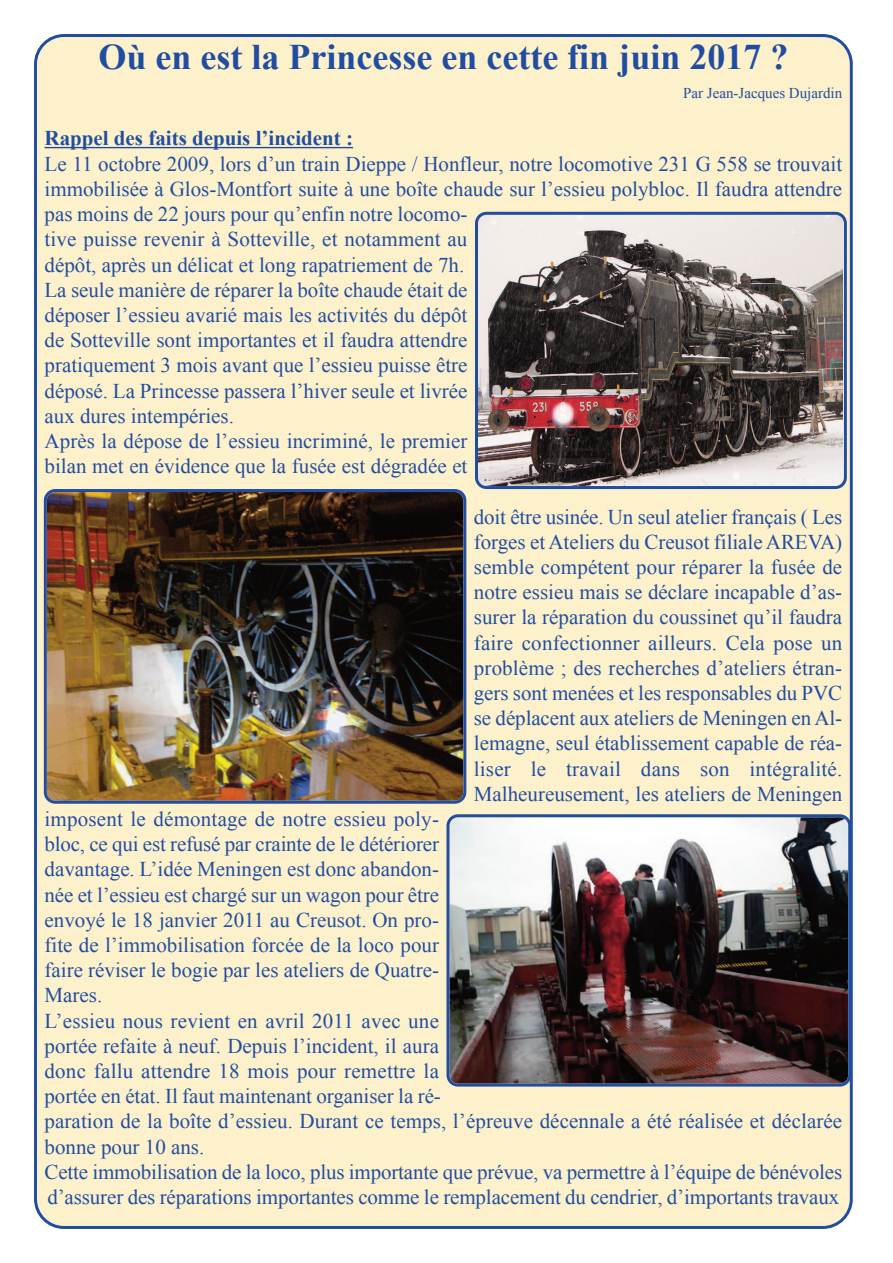
<style>
.page{position:relative;width:893px;height:1263px;background:#fff}
.page>*{position:absolute;margin:0;border:0;box-sizing:border-box;transform-origin:0 0}
.t1{font:700 36px "Times New Roman";color:#214da1}
.t2{font:21px/25.2px "Times New Roman";color:#214da1}
.t3{font:700 21px "Times New Roman";color:#214da1}
.t4{font:15px "Times New Roman";color:#214da1}
</style>
<div class="page">
<div style="left:34px;top:34px;width:819px;height:1195px;background:#fdf1cb"></div>
<hr style="left:45px;top:147px;width:308px;height:1px;background:#214da1">
<img style="left:475px;top:212px;width:372px;height:277px">
<img style="left:44px;top:489px;width:422px;height:315px">
<img style="left:446px;top:814px;width:405px;height:272px">
<h1 class="t1" style="left:98px;top:37px;width:691px">Où en est la Princesse en cette fin juin 2017 ?</h1>
<p class="t4" style="left:683px;top:85px;width:161px">Par Jean-Jacques Dujardin</p>
<p class="t3" style="left:45px;top:127px;width:310px">Rappel des faits depuis l’incident :</p>
<p class="t2" style="left:45px;top:151px;width:799px">Le 11 octobre 2009, lors d’un train Dieppe / Honfleur, notre locomotive 231 G 558 se trouvait immobilisée à Glos-Montfort suite à une boîte chaude sur l’essieu polybloc. Il faudra attendre pas moins de 22 jours pour qu’enfin notre locomo-<br>tive puisse revenir à Sotteville, et notamment au<br>dépôt, après un délicat et long rapatriement de 7h.<br>La seule manière de réparer la boîte chaude était de<br>déposer l’essieu avarié mais les activités du dépôt<br>de Sotteville sont importantes et il faudra attendre<br>pratiquement 3 mois avant que l’essieu puisse être<br>déposé. La Princesse passera l’hiver seule et livrée<br>aux dures intempéries.<br>Après la dépose de l’essieu incriminé, le premier<br>bilan met en évidence que la fusée est dégradée et</p>
<p class="t2" style="left:474px;top:504px;width:370px;text-align:justify">doit être usinée. Un seul atelier français ( Les forges et Ateliers du Creusot filiale AREVA) semble compétent pour réparer la fusée de notre essieu mais se déclare incapable d’as&shy;surer la réparation du coussinet qu’il faudra faire confectionner ailleurs. Cela pose un problème ; des recherches d’ateliers étran&shy;gers sont menées et les responsables du PVC se déplacent aux ateliers de Meningen en Al&shy;lemagne, seul établissement capable de réa&shy;liser le travail dans son intégralité.<br>Malheureusement, les ateliers de Meningen</p>
<p class="t2" style="left:44px;top:806px;width:799px">imposent le démontage de notre essieu poly-<br>bloc, ce qui est refusé par crainte de le détériorer<br>davantage. L’idée Meningen est donc abandon-<br>née et l’essieu est chargé sur un wagon pour être<br>envoyé le 18 janvier 2011 au Creusot. On pro-<br>fite de l’immobilisation forcée de la loco pour<br>faire réviser le bogie par les ateliers de Quatre-<br>Mares.<br>L’essieu nous revient en avril 2011 avec une<br>portée refaite à neuf. Depuis l’incident, il aura<br>donc fallu attendre 18 mois pour remettre la<br>portée en état. Il faut maintenant organiser la ré-<br>paration de la boîte d’essieu. Durant ce temps, l’épreuve décennale a été réalisée et déclarée bonne pour 10 ans.<br>Cette immobilisation de la loco, plus importante que prévue, va permettre à l’équipe de bénévoles d’assurer des réparations importantes comme le remplacement du cendrier, d’importants travaux</p>
</div>
